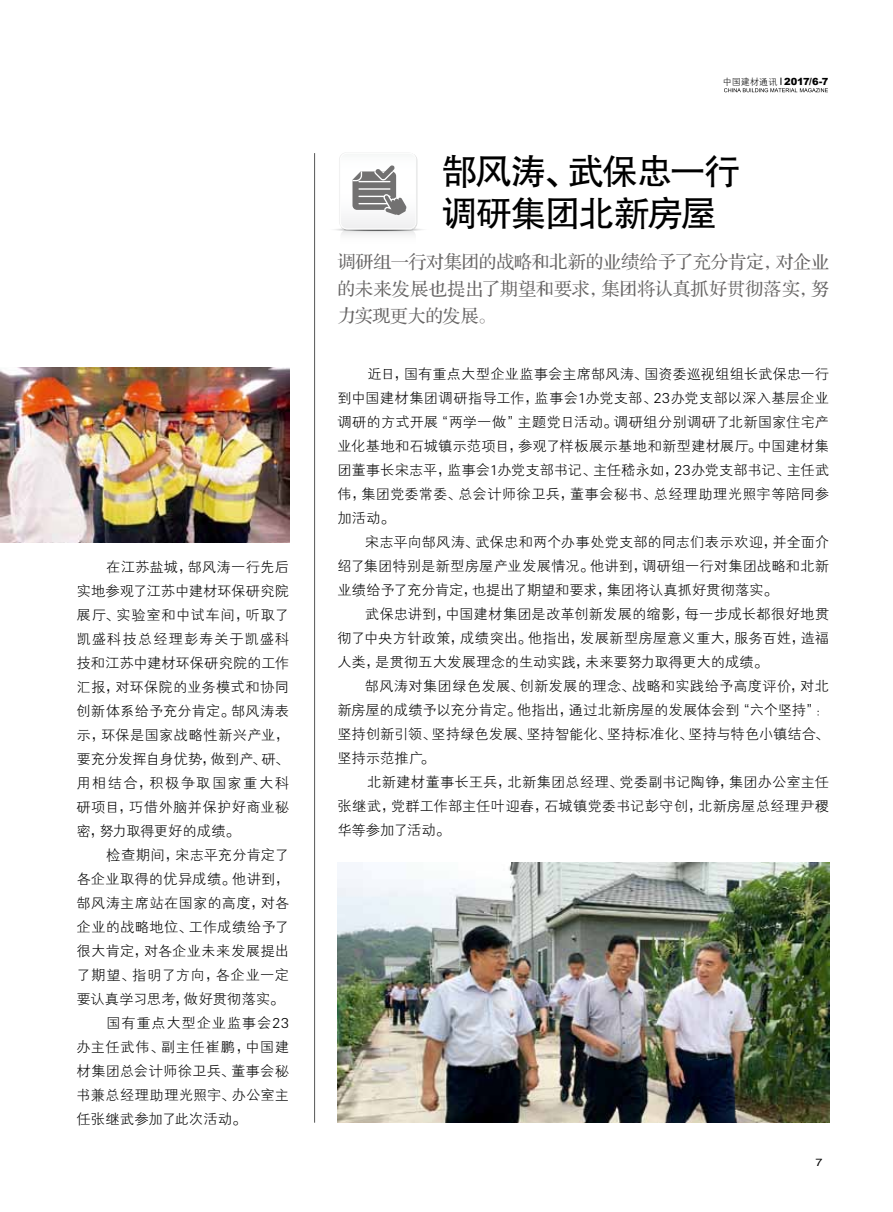
<style>
.page{position:relative;width:893px;height:1212px;background:#fff}
.page>*{position:absolute;margin:0;border:0;box-sizing:border-box;transform-origin:0 0}
.t1{font:36px/41.7px "FZHTJW GB1 0";letter-spacing:-.05em;color:#000}
.t2{font:18px/27px "FZS3 JW GB1 0";color:#666464;text-align:justify}
.t3{font:14.25px/24px "FZXH1 JW GB1 0";letter-spacing:.01em;color:#000;text-align:justify}
.t4{font:14.25px "FZXH1 JW GB1 0";letter-spacing:.035em;color:#000}
.t5{font:14.25px "FZXH1 JW GB1 0";letter-spacing:.045em;color:#000}
.t6{font:14.25px "FZXH1 JW GB1 0";letter-spacing:.065em;color:#000}
.t7{font:10.5px "Helvetica";color:#000;scale:1.2 1}
.t8{font:900 9.9px "Arial";color:#000}
.s1{font-family:"FZXH1 JW GB1 0";font-weight:400;font-size:9px}
</style>
<div class="page">
<svg style="left:724px;top:78px;width:104px;height:14px"></svg>
<img style="left:0;top:367px;width:289px;height:176px">
<svg style="left:334px;top:153px;width:89px;height:82px"></svg>
<img style="left:337px;top:863px;width:492px;height:260px">
<hr style="left:314px;top:153px;width:1px;height:970px;background:#565757">
<p class="t3" style="left:77px;top:556px;width:214px;text-indent:30px">在江苏盐城，郜风涛一行先后实地参观了江苏中建材环保研究院展厅、实验室和中试车间，听取了凯盛科技总经理彭寿关于凯盛科技和江苏中建材环保研究院的工作汇报，对环保院的业务模式和协同创新体系给予充分肯定。郜风涛表示，环保是国家战略性新兴产业，要充分发挥自身优势，做到产、研、用相结合，积极争取国家重大科研项目，巧借外脑并保护好商业秘密，努力取得更好的成绩。</p>
<p class="t3" style="left:106px;top:843px;width:184px">检查期间，宋志平充分肯定了</p>
<p class="t3" style="left:77px;top:867px;width:214px">各企业取得的优异成绩。他讲到，</p>
<p class="t3" style="left:77px;top:891px;width:214px">郜风涛主席站在国家的高度，对各</p>
<p class="t3" style="left:77px;top:915px;width:214px">企业的战略地位、工作成绩给予了</p>
<p class="t3" style="left:77px;top:939px;width:214px">很大肯定，对各企业未来发展提出</p>
<p class="t4" style="left:77px;top:967px;width:214px">了期望、指明了方向，各企业一定</p>
<p class="t3" style="left:77px;top:987px;width:209px">要认真学习思考，做好贯彻落实。</p>
<p class="t6" style="left:106px;top:1015px;width:184px">国有重点大型企业监事会23</p>
<p class="t5" style="left:77px;top:1039px;width:214px">办主任武伟、副主任崔鹏，中国建</p>
<p class="t3" style="left:77px;top:1059px;width:214px">材集团总会计师徐卫兵、董事会秘</p>
<p class="t3" style="left:77px;top:1083px;width:214px">书兼总经理助理光照宇、办公室主</p>
<p class="t3" style="left:77px;top:1107px;width:171px">任张继武参加了此次活动。</p>
<p class="t8" style="left:723px;top:74px;width:107px"><span class="s1">中国建材通讯</span> 2017/6-7</p>
<h1 class="t1" style="left:442px;top:151px;width:300px">郜风涛、武保忠一行调研集团北新房屋</h1>
<p class="t2" style="left:337px;top:249px;width:493px">调研组一行对集团的战略和北新的业绩给予了充分肯定，对企业的未来发展也提出了期望和要求，集团将认真抓好贯彻落实，努力实现更大的发展。</p>
<p class="t3" style="left:337px;top:363px;width:493px;text-indent:30px">近日，国有重点大型企业监事会主席郜风涛、国资委巡视组组长武保忠一行到中国建材集团调研指导工作，监事会1办党支部、23办党支部以深入基层企业调研的方式开展“两学一做”主题党日活动。调研组分别调研了北新国家住宅产业化基地和石城镇示范项目，参观了样板展示基地和新型建材展厅。中国建材集团董事长宋志平，监事会1办党支部书记、主任嵇永如，23办党支部书记、主任武伟，集团党委常委、总会计师徐卫兵，董事会秘书、总经理助理光照宇等陪同参加活动。</p>
<p class="t3" style="left:337px;top:531px;width:493px;text-indent:28px">宋志平向郜风涛、武保忠和两个办事处党支部的同志们表示欢迎，并全面介绍了集团特别是新型房屋产业发展情况。他讲到，调研组一行对集团战略和北新业绩给予了充分肯定，也提出了期望和要求，集团将认真抓好贯彻落实。</p>
<p class="t3" style="left:337px;top:603px;width:493px;text-indent:28px">武保忠讲到，中国建材集团是改革创新发展的缩影，每一步成长都很好地贯彻了中央方针政策，成绩突出。他指出，发展新型房屋意义重大，服务百姓，造福人类，是贯彻五大发展理念的生动实践，未来要努力取得更大的成绩。</p>
<p class="t3" style="left:337px;top:675px;width:493px;text-indent:28px">郜风涛对集团绿色发展、创新发展的理念、战略和实践给予高度评价，对北新房屋的成绩予以充分肯定。他指出，通过北新房屋的发展体会到“六个坚持”：坚持创新引领、坚持绿色发展、坚持智能化、坚持标准化、坚持与特色小镇结合、坚持示范推广。</p>
<p class="t3" style="left:337px;top:771px;width:493px;text-indent:30px">北新建材董事长王兵，北新集团总经理、党委副书记陶铮，集团办公室主任张继武，党群工作部主任叶迎春，石城镇党委书记彭守创，北新房屋总经理尹稷华等参加了活动。</p>
<p class="t7" style="left:815px;top:1154px;width:7px">7</p>
</div>
